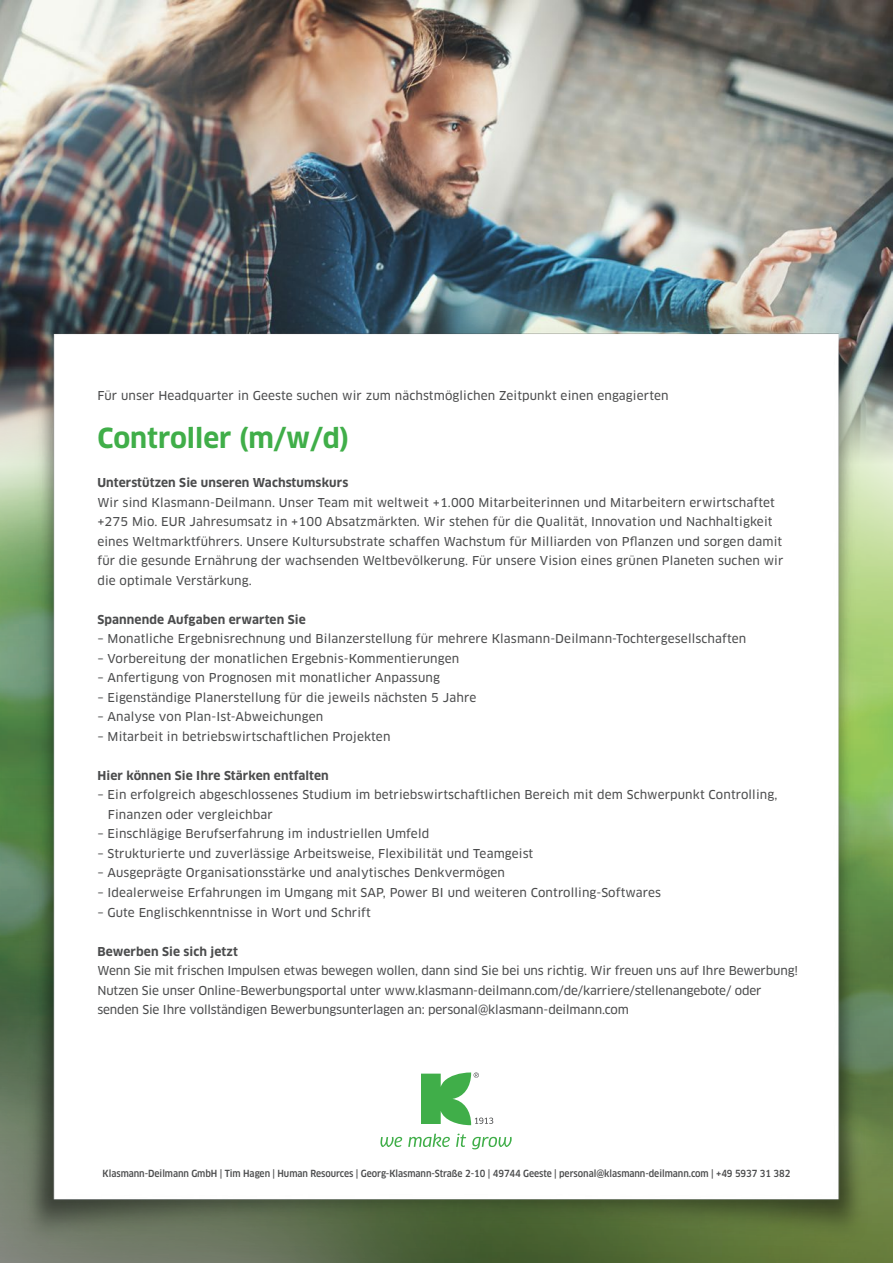
<style>
.page{position:relative;width:893px;height:1263px;background:#fff}
.page>*{position:absolute;margin:0;border:0;box-sizing:border-box;transform-origin:0 0}
.t1{font:700 27px "Clan Pro";color:#40ae49}
.t2{font:12px/19.5px "Clan Pro News";letter-spacing:.01em;color:#4b4c4d}
.t3{font:12px/19.5px "Clan Pro News";letter-spacing:-.01em;color:#4b4c4d}
.t4{font:700 12px "Clan Pro";letter-spacing:.01em;color:#4b4c4d}
.t5{font:500 9.6px "Clan Pro Narr";letter-spacing:-.005em;color:#4b4c4d}
</style>
<div class="page">
<img style="left:0;top:0;width:893px;height:15px">
<img style="left:0;top:15px;width:893px;height:579px">
<img style="left:4px;top:261px;width:884px;height:1002px">
<svg style="left:380px;top:1133px;width:132px;height:16px"></svg>
<svg style="left:421px;top:1072px;width:72px;height:53px"></svg>
<p class="t2" style="left:97px;top:386px;width:573px">Für unser Headquarter in Geeste suchen wir zum nächstmöglichen Zeitpunkt einen engagierten</p>
<h1 class="t1" style="left:97px;top:423px;width:254px">Controller (m/w/d)</h1>
<p class="t4" style="left:97px;top:476px;width:252px">Unterstützen Sie unseren Wachstumskurs</p>
<p class="t2" style="left:97px;top:493px;width:688px">Wir sind Klasmann-Deilmann. Unser Team mit weltweit +1.000 Mitarbeiterinnen und Mitarbeitern erwirtschaftet +275 Mio. EUR Jahresumsatz in +100 Absatzmärkten. Wir stehen für die Qualität, Innovation und Nachhaltigkeit eines Weltmarktführers. Unsere Kultursubstrate schaffen Wachstum für Milliarden von Pflanzen und sorgen damit für die gesunde Ernährung der wachsenden Weltbevölkerung. Für unsere Vision eines grünen Planeten suchen wir die optimale Verstärkung.</p>
<p class="t4" style="left:97px;top:612px;width:210px">Spannende Aufgaben erwarten Sie</p>
<p class="t2" style="left:97px;top:629px;width:650px">– Monatliche Ergebnisrechnung und Bilanzerstellung für mehrere Klasmann-Deilmann-Tochtergesellschaften</p>
<p class="t2" style="left:97px;top:649px;width:363px">– Vorbereitung der monatlichen Ergebnis-Kommentierungen</p>
<p class="t2" style="left:97px;top:668px;width:344px">– Anfertigung von Prognosen mit monatlicher Anpassung</p>
<p class="t2" style="left:97px;top:688px;width:380px">– Eigenständige Planerstellung für die jeweils nächsten 5 Jahre</p>
<p class="t2" style="left:97px;top:707px;width:227px">– Analyse von Plan-Ist-Abweichungen</p>
<p class="t2" style="left:97px;top:727px;width:295px">– Mitarbeit in betriebswirtschaftlichen Projekten</p>
<p class="t4" style="left:97px;top:768px;width:233px">Hier können Sie Ihre Stärken entfalten</p>
<p class="t2" style="left:108px;top:785px;width:671px;text-indent:-10px">– Ein erfolgreich abgeschlossenes Studium im betriebswirtschaftlichen Bereich mit dem Schwerpunkt Controlling,<br>Finanzen oder vergleichbar</p>
<p class="t2" style="left:97px;top:824px;width:333px">– Einschlägige Berufserfahrung im industriellen Umfeld</p>
<p class="t2" style="left:97px;top:844px;width:437px">– Strukturierte und zuverlässige Arbeitsweise, Flexibilität und Teamgeist</p>
<p class="t2" style="left:97px;top:863px;width:409px">– Ausgeprägte Organisationsstärke und analytisches Denkvermögen</p>
<p class="t2" style="left:97px;top:883px;width:565px">– Idealerweise Erfahrungen im Umgang mit SAP, Power BI und weiteren Controlling-Softwares</p>
<p class="t2" style="left:97px;top:902px;width:275px">– Gute Englischkenntnisse in Wort und Schrift</p>
<p class="t4" style="left:97px;top:944px;width:142px">Bewerben Sie sich jetzt</p>
<p class="t3" style="left:97px;top:961px;width:702px">Wenn Sie mit frischen Impulsen etwas bewegen wollen, dann sind Sie bei uns richtig. Wir freuen uns auf Ihre Bewerbung!<br>Nutzen Sie unser Online-Bewerbungsportal unter www.klasmann-deilmann.com/de/karriere/stellenangebote/ oder senden Sie Ihre vollständigen Bewerbungsunterlagen an: personal@klasmann-deilmann.com</p>
<p class="t5" style="left:103px;top:1167px;width:689px">Klasmann-Deilmann GmbH | Tim Hagen | Human Resources | Georg-Klasmann-Straße 2-10 | 49744 Geeste | personal@klasmann-deilmann.com | +49 5937 31 382</p>
</div>
